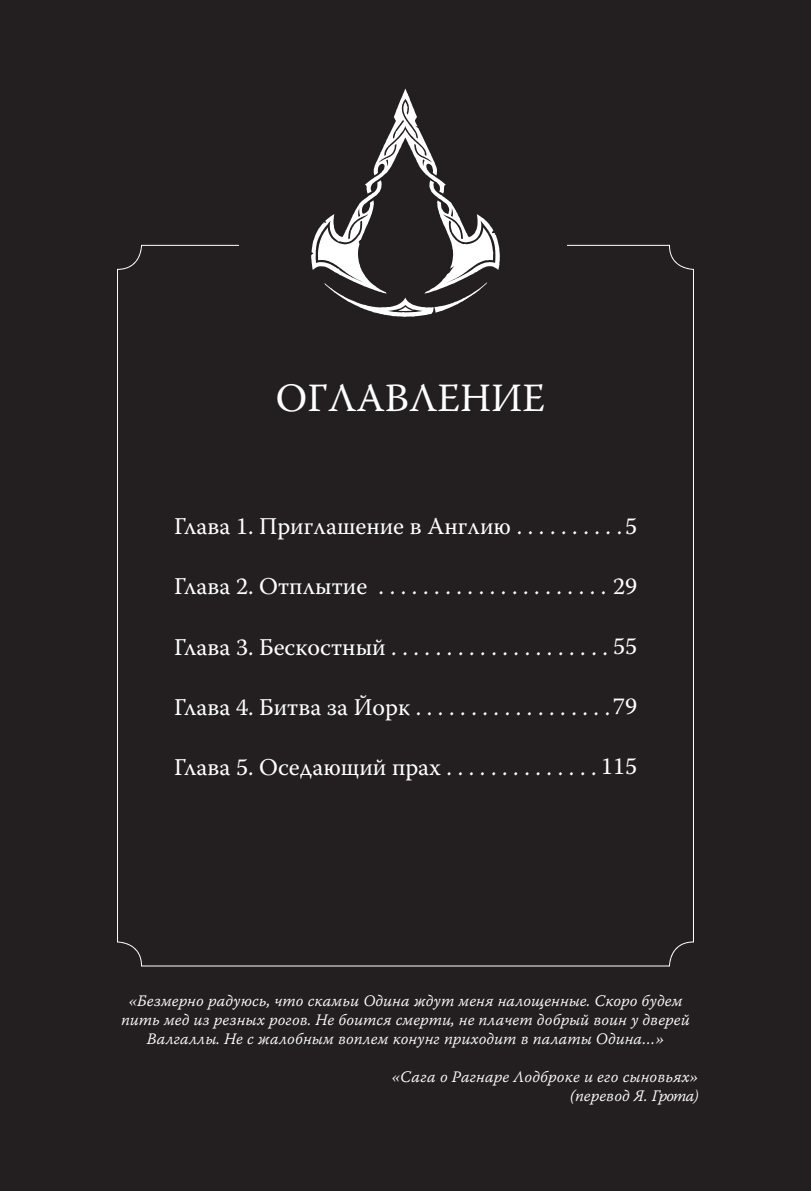
<style>
.page{position:relative;width:811px;height:1191px;background:#231f20}
.page>*{position:absolute;margin:0;border:0;box-sizing:border-box;transform-origin:0 0}
.t1{font:40px "Warnock Pro";color:#fff}
.t2{font:24px "Warnock Pro";color:#fff}
.t3{font:16px/19.2px "Warnock Pro Light It Capt";color:#fff;text-align:center}
.s1{font-family:"Warnock Pro";font-weight:300;font-style:italic}
</style>
<div class="page">
<svg style="left:117px;top:245px;width:577px;height:721px"></svg>
<div style="left:239px;top:224px;width:327px;height:38px;background:#231f20"></div>
<svg style="left:311px;top:88px;width:189px;height:229px"></svg>
<h1 class="t1" style="left:276px;top:374px;width:270px">ОГЛАВЛЕНИЕ</h1>
<h2 class="t2" style="left:174px;top:514px;width:464px">Глава 1. Приглашение в Англию . . . . . . . . . .5</h2>
<h2 class="t2" style="left:174px;top:574px;width:464px">Глава 2. Отплытие . . . . . . . . . . . . . . . . . . . . . 29</h2>
<h2 class="t2" style="left:174px;top:634px;width:464px">Глава 3. Бескостный . . . . . . . . . . . . . . . . . . . . 55</h2>
<h2 class="t2" style="left:174px;top:694px;width:464px">Глава 4. Битва за Йорк . . . . . . . . . . . . . . . . . .79</h2>
<h2 class="t2" style="left:174px;top:754px;width:464px">Глава 5. Оседающий прах . . . . . . . . . . . . . . 115</h2>
<p class="t3" style="left:121px;top:991px;width:570px">«Безмерно радуюсь, что скамьи Одина ждут меня налощенные. Скоро будем пить мед из резных рогов. Не боится смерти, не плачет добрый воин у дверей<br>Валгаллы. Не с жалобным воплем конунг приходит в палаты Одина…»</p>
<p class="t3" style="left:391px;top:1068px;width:308px;text-align:right">«Сага о Рагнаре Лодброке и его сыновьях» (перевод Я. Грота<span class="s1">)</span></p>
</div>
